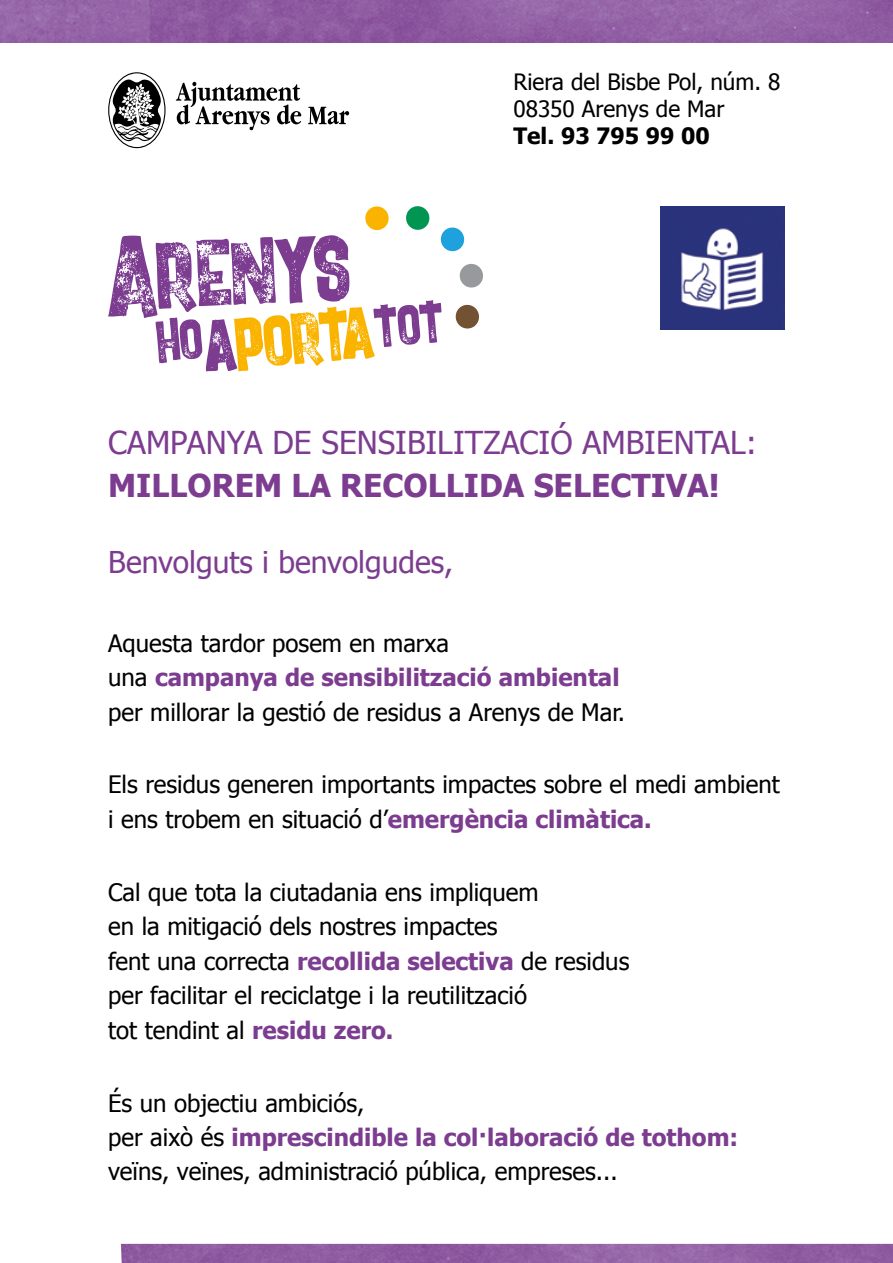
<style>
.page{position:relative;width:893px;height:1263px;background:#fff}
.page>*{position:absolute;margin:0;border:0;box-sizing:border-box;transform-origin:0 0}
.t1{font:31.5px "Tahoma";color:#7c3d90}
.t2{font:700 31.5px "Tahoma";color:#7c3d90}
.t3{font:30px "Tahoma";color:#7c3d90}
.t4{font:24px/34.5px "Tahoma";color:#000}
.t5{font:22.5px/27px "Tahoma";color:#000}
.t6{font:700 22.5px "Tahoma";color:#000}
.s1{font-weight:700;color:#7c3d90}
</style>
<div class="page">
<img style="left:121px;top:1244px;width:772px;height:19px">
<img style="left:0;top:0;width:893px;height:43px">
<svg style="left:308px;top:107px;width:41px;height:17px"></svg>
<svg style="left:176px;top:82px;width:125px;height:48px"></svg>
<svg style="left:108px;top:72px;width:58px;height:76px"></svg>
<svg style="left:108px;top:206px;width:375px;height:165px"></svg>
<img style="left:660px;top:206px;width:125px;height:124px">
<p class="t5" style="left:513px;top:67px;width:269px">Riera del Bisbe Pol, núm. 8<br>08350 Arenys de Mar</p>
<p class="t6" style="left:513px;top:120px;width:198px">Tel. 93 795 99 00</p>
<h1 class="t1" style="left:108px;top:421px;width:650px">CAMPANYA DE SENSIBILITZACIÓ AMBIENTAL:</h1>
<h1 class="t2" style="left:108px;top:463px;width:613px">MILLOREM LA RECOLLIDA SELECTIVA!</h1>
<p class="t3" style="left:108px;top:542px;width:347px">Benvolguts i benvolgudes,</p>
<p class="t4" style="left:108px;top:625px;width:518px">Aquesta tardor posem en marxa<br>una <span class="s1">campanya de sensibilització ambiental </span>per millorar la gestió de residus a Arenys de Mar.</p>
<p class="t4" style="left:108px;top:766px;width:673px">Els residus generen importants impactes sobre el medi ambient i ens trobem en situació d’<span class="s1">emergència climàtica.</span></p>
<p class="t4" style="left:108px;top:874px;width:523px">Cal que tota la ciutadania ens impliquem<br>en la mitigació dels nostres impactes<br>fent una correcta <span class="s1">recollida selectiva</span> de residus per facilitar el reciclatge i la reutilització<br>tot tendint al <span class="s1">residu zero.</span></p>
<p class="t4" style="left:108px;top:1084px;width:632px">És un objectiu ambiciós,<br>per això és <span class="s1">imprescindible la col·laboració de tothom: </span>veïns, veïnes, administració pública, empreses...</p>
</div>
